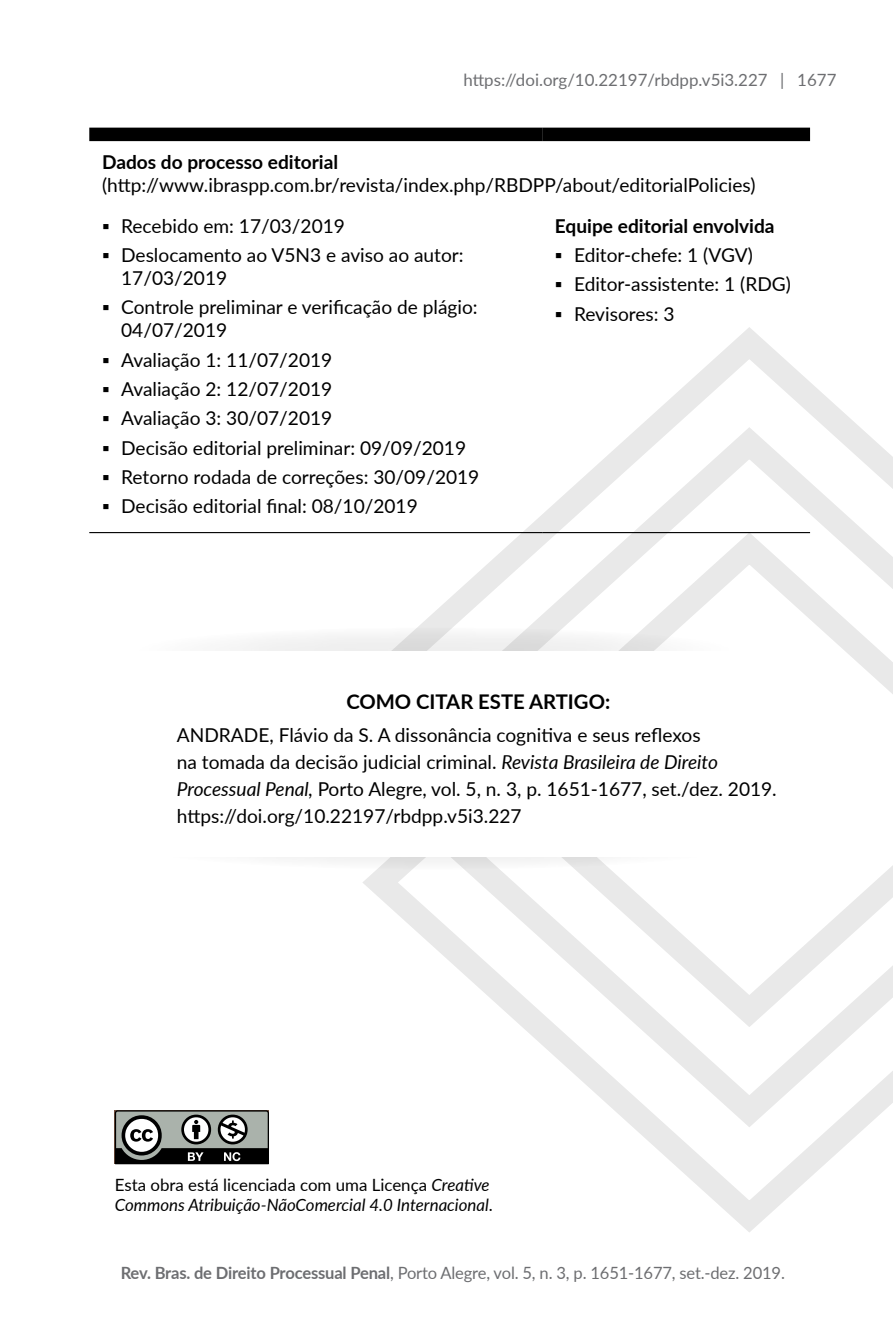
<style>
.page{position:relative;width:893px;height:1340px;background:#fff}
.page>*{position:absolute;margin:0;border:0;box-sizing:border-box;transform-origin:0 0}
.t1{font:700 20.25px "Lato";color:#000}
.t2{font:19.12px/27px "Lato";color:#000}
.t3{font:700 19.12px "Lato";color:#000}
.t4{font:16.88px "Lato";letter-spacing:-.01em;color:#6d6e71}
.t5{font:italic 16.88px/20.2px "Lato";color:#000}
.s1{font-style:italic}
.s2{font-style:normal}
.s3{font-weight:700}
</style>
<div class="page">
<svg style="left:657px;top:327px;width:185px;height:84px"></svg>
<svg style="left:541px;top:411px;width:352px;height:105px"></svg>
<svg style="left:360px;top:516px;width:533px;height:716px"></svg>
<svg style="left:131px;top:627px;width:606px;height:47px;fill:#f4f4f4"></svg>
<svg style="left:131px;top:822px;width:606px;height:47px"></svg>
<div style="left:115px;top:651px;width:625px;height:205px;background:#fff"></div>
<div style="left:89px;top:128px;width:453px;height:13px;background:#000"></div>
<div style="left:542px;top:128px;width:268px;height:13px;background:#000"></div>
<hr style="left:89px;top:532px;width:453px;height:1px;background:#000">
<hr style="left:542px;top:532px;width:268px;height:1px;background:#000">
<svg style="left:115px;top:1110px;width:154px;height:54px"></svg>
<p class="t4" style="left:463px;top:67px;width:323px">https://doi.org/10.22197/rbdpp.v5i3.227 |</p>
<p class="t4" style="left:797px;top:67px;width:41px">1677</p>
<p class="t3" style="left:102px;top:148px;width:238px">Dados do processo editorial</p>
<p class="t2" style="left:102px;top:171px;width:655px">(http://www.ibraspp.com.br/revista/index.php/RBDPP/about/editorialPolicies)</p>
<p class="t2" style="left:102px;top:211px;width:244px">▪ Recebido em: 17/03/2019</p>
<p class="t2" style="left:121px;top:243px;width:344px;line-height:22.9px;text-indent:-19px">▪ Deslocamento ao V5N3 e aviso ao autor:<br>17/03/2019</p>
<p class="t2" style="left:121px;top:295px;width:358px;line-height:22.9px;text-indent:-19px">▪ Controle preliminar e verificação de plágio:<br>04/07/2019</p>
<p class="t2" style="left:102px;top:345px;width:232px">▪ Avaliação 1: 11/07/2019</p>
<p class="t2" style="left:102px;top:375px;width:232px">▪ Avaliação 2: 12/07/2019</p>
<p class="t2" style="left:102px;top:404px;width:232px">▪ Avaliação 3: 30/07/2019</p>
<p class="t2" style="left:102px;top:433px;width:366px">▪ Decisão editorial preliminar: 09/09/2019</p>
<p class="t2" style="left:102px;top:463px;width:379px">▪ Retorno rodada de correções: 30/09/2019</p>
<p class="t2" style="left:102px;top:492px;width:317px">▪ Decisão editorial final: 08/10/2019</p>
<p class="t3" style="left:555px;top:212px;width:221px">Equipe editorial envolvida</p>
<p class="t2" style="left:555px;top:241px;width:200px">▪ Editor-chefe: 1 (VGV)</p>
<p class="t2" style="left:555px;top:270px;width:238px">▪ Editor-assistente: 1 (RDG)</p>
<p class="t2" style="left:555px;top:299px;width:121px">▪ Revisores: 3</p>
<p class="t1" style="left:346px;top:686px;width:17px">COMO</p>
<p class="t1" style="left:416px;top:686px;width:75px">CITARESTE</p>
<p class="t1" style="left:529px;top:686px;width:83px">ARTIGO:</p>
<p class="t2" style="left:177px;top:720px;width:601px">ANDRADE, Flávio da S. A dissonância cognitiva e seus reflexos<br>na tomada da decisão judicial criminal. <span class="s1">Revista Brasileira de Direito Processual Penal,</span> Porto Alegre, vol. 5, n. 3, p. 1651-1677, set./dez. 2019. https://doi.org/10.22197/rbdpp.v5i3.227</p>
<p class="t5" style="left:115px;top:1173px;width:380px"><span class="s2">Esta obra está licenciada com uma Licença</span> Creative<br>Commons Atribuição-NãoComercial 4.0 Internacional<span class="s2">.</span></p>
<p class="t4" style="left:121px;top:1260px;width:666px"><span class="s3">Rev. Bras. de Direito Processual Penal</span>, Porto Alegre, vol. 5, n. 3, p. 1651-1677, set.-dez. 2019.</p>
</div>
